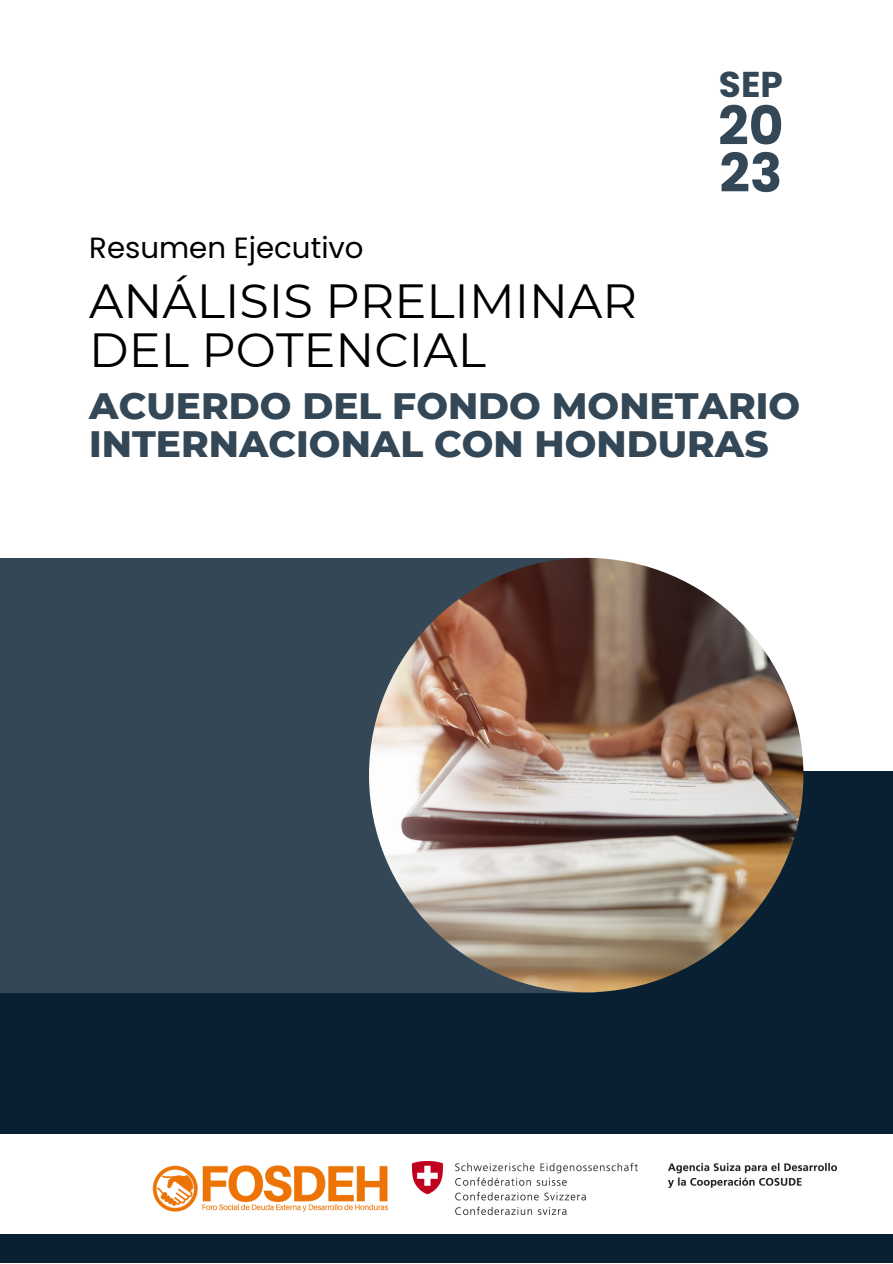
<style>
.page{position:relative;width:893px;height:1264px;background:#fff}
.page>*{position:absolute;margin:0;border:0;box-sizing:border-box;transform-origin:0 0}
.t1{font:700 53.4px "Poppins";color:#334756}
.t2{font:47.85px/49.5px "Montserrat";color:#000}
.t3{font:800 37.5px/38.2px "Montserrat";color:#334756}
.t4{font:700 35.85px "Poppins";color:#334756}
.t5{font:29.25px "Poppins";color:#000}
</style>
<div class="page">
<div style="left:0;top:771px;width:892px;height:491px;background:#082032"></div>
<div style="left:0;top:558px;width:596px;height:434px;background:#334756"></div>
<img style="left:369px;top:558px;width:434px;height:434px;border-radius:50%">
<div style="left:0;top:1134px;width:892px;height:99px;background:#fff"></div>
<img style="left:413px;top:1161px;width:423px;height:53px">
<img style="left:152px;top:1165px;width:237px;height:47px">
<p class="t4" style="left:718px;top:60px;width:65px">SEP</p>
<p class="t5" style="left:89px;top:227px;width:276px">Resumen Ejecutivo</p>
<p class="t1" style="left:718px;top:88px;width:67px">20</p>
<p class="t1" style="left:719px;top:136px;width:64px">23</p>
<p class="t2" style="left:89px;top:276px;width:549px">ANÁLISIS PRELIMINAR<br>DEL POTENCIAL</p>
<p class="t3" style="left:89px;top:386px;width:712px">ACUERDO DEL FONDO MONETARIO<br>INTERNACIONAL CON HONDURAS</p>
</div>
